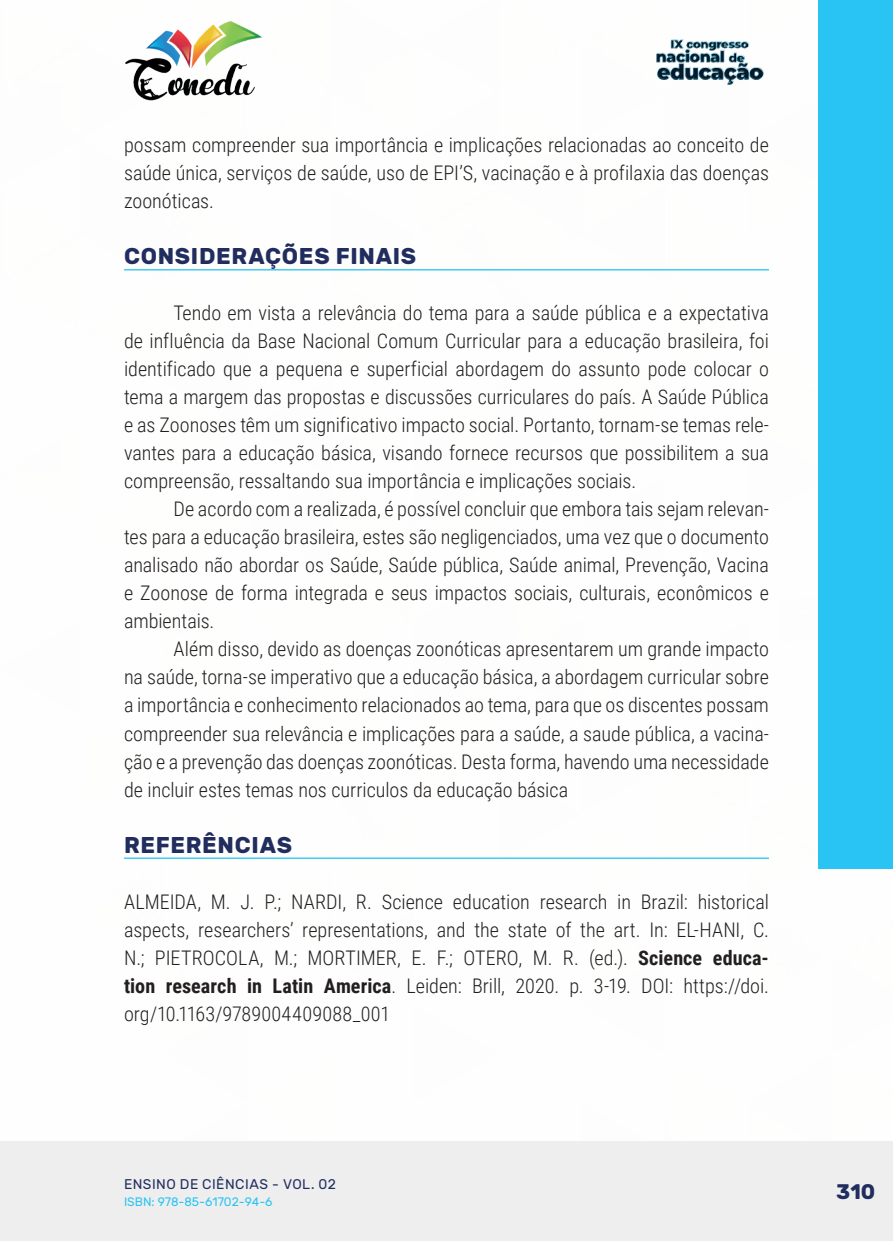
<style>
.page{position:relative;width:893px;height:1241px;background:#fff}
.page>*{position:absolute;margin:0;border:0;box-sizing:border-box;transform-origin:0 0}
._10_SUBTITULO{font:700 22.75px "Rubik";letter-spacing:.03em;color:#202d5e}
.t1{font:700 21px "Rubik";color:#202d5e}
._9_CORPO{font:300 20.12px/28px "Roboto Condensed";color:#231f20;text-align:justify}
._17_REFERENCIAS{font:300 20.12px/28px "Roboto Condensed";color:#231f20;text-align:justify}
.t2{font:14px "Rubik";letter-spacing:.035em;color:#202d5e}
.t3{font:12.25px "Rubik";color:#29c4f3}
.s1{font-weight:700}
</style>
<div class="page">
<div style="left:0;top:1141px;width:893px;height:99px;background:#eeeeef"></div>
<div style="left:819px;top:0;width:74px;height:868px;background:#29c4f3"></div>
<img style="left:125px;top:20px;width:137px;height:81px">
<img style="left:656px;top:39px;width:108px;height:46px">
<hr style="left:124px;top:269px;width:645px;height:1px;background:#29c4f3">
<hr style="left:124px;top:857px;width:645px;height:1px;background:#29c4f3">
<p class="_9_CORPO" style="left:124px;top:130px;width:646px">possam compreender sua importância e implicações relacionadas ao conceito de saúde única, serviços de saúde, uso de EPI’S, vacinação e à profilaxia das doenças zoonóticas.</p>
<p class="_10_SUBTITULO" style="left:124px;top:243px;width:294px">CONSIDERAÇÕES FINAIS</p>
<p class="_9_CORPO" style="left:124px;top:298px;width:646px;text-indent:50px">Tendo em vista a relevância do tema para a saúde pública e a expectativa de influência da Base Nacional Comum Curricular para a educação brasileira, foi identificado que a pequena e superficial abordagem do assunto pode colocar o tema a margem das propostas e discussões curriculares do país. A Saúde Pública e as Zoonoses têm um significativo impacto social. Portanto, tornam-se temas rele&shy;vantes para a educação básica, visando fornece recursos que possibilitem a sua compreensão, ressaltando sua importância e implicações sociais.</p>
<p class="_9_CORPO" style="left:124px;top:494px;width:646px;text-indent:50px">De acordo com a realizada, é possível concluir que embora tais sejam relevan&shy;tes para a educação brasileira, estes são negligenciados, uma vez que o documento analisado não abordar os Saúde, Saúde pública, Saúde animal, Prevenção, Vacina e Zoonose de forma integrada e seus impactos sociais, culturais, econômicos e ambientais.</p>
<p class="_9_CORPO" style="left:124px;top:634px;width:646px;text-indent:50px">Além disso, devido as doenças zoonóticas apresentarem um grande impacto na saúde, torna-se imperativo que a educação básica, a abordagem curricular sobre a importância e conhecimento relacionados ao tema, para que os discentes possam compreender sua relevância e implicações para a saúde, a saude pública, a vacina&shy;ção e a prevenção das doenças zoonóticas. Desta forma, havendo uma necessidade de incluir estes temas nos curriculos da educação básica</p>
<p class="_10_SUBTITULO" style="left:124px;top:831px;width:170px">REFERÊNCIAS</p>
<p class="_17_REFERENCIAS" style="left:124px;top:886px;width:646px">ALMEIDA, M. J. P.; NARDI, R. Science education research in Brazil: historical aspects, researchers’ representations, and the state of the art. In: EL-HANI, C.<br>N.; PIETROCOLA, M.; MORTIMER, E. F.; OTERO, M. R. (ed.). <span class="s1">Science educa&shy;tion research in Latin America</span>. Leiden: Brill, 2020. p. 3-19. DOI: https://doi. org/10.1163/9789004409088_001</p>
<p class="t2" style="left:124px;top:1175px;width:213px">ENSINO DE CIÊNCIAS - VOL. 02</p>
<p class="t3" style="left:124px;top:1194px;width:150px">ISBN: 978-85-61702-94-6</p>
<p class="t1" style="left:836px;top:1179px;width:41px">310</p>
</div>
